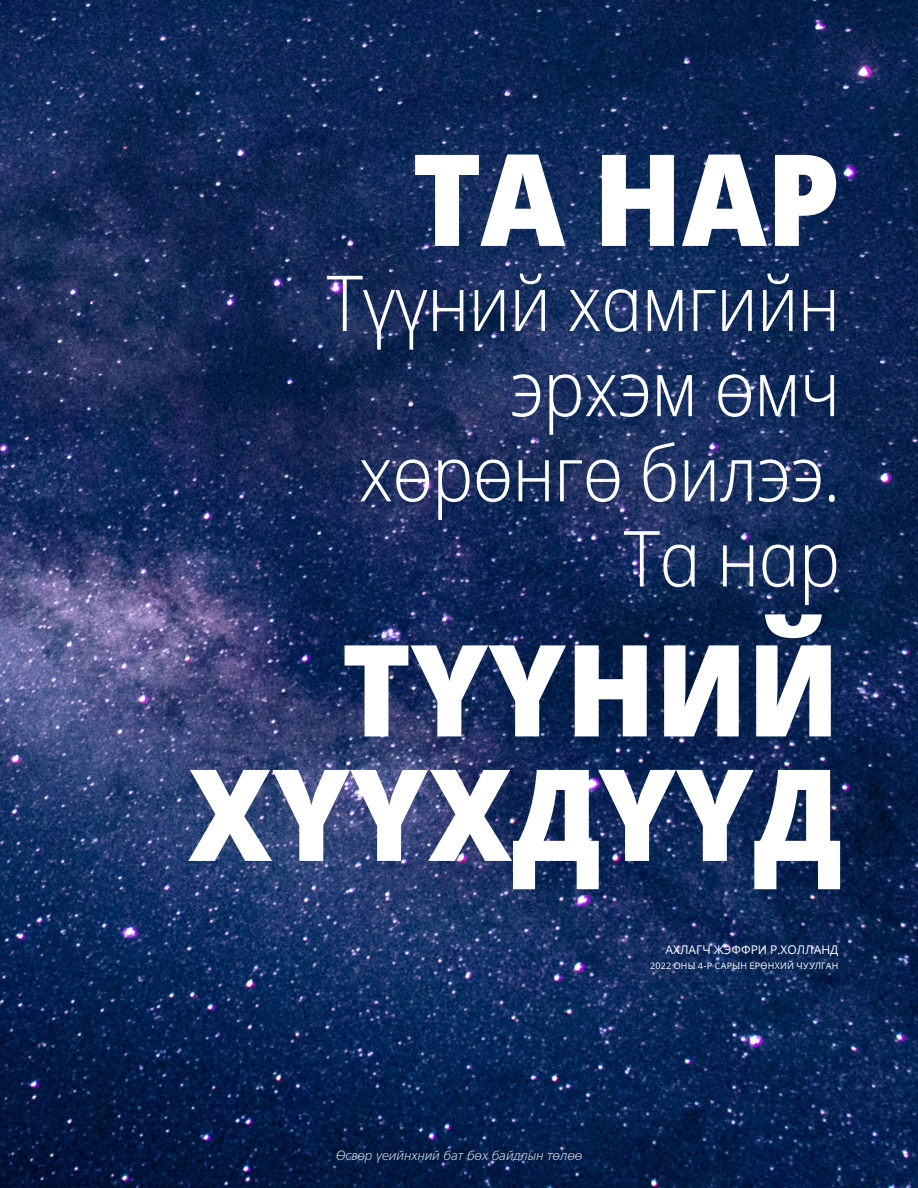
<style>
.page{position:relative;width:918px;height:1188px;background:#fff}
.page>*{position:absolute;margin:0;border:0;box-sizing:border-box;transform-origin:0 0}
.Pull_Quote_Holland{font:800 127.5px "Dots Solid Condlds Lat";letter-spacing:-.01em;color:#fff}
.Pull_Quote_Holland-2{font:300 77.4px "Dots Solid Condlds Lat";letter-spacing:-.01em;color:#fff}
.t1{font:italic 300 13.5px "Frutigerlds Lat";color:#fff}
.Citation_right_white{font:12px "Dots Solidlds Lat";color:#fff}
.GC_white_right{font:9px "Dots Solidlds Lat";letter-spacing:.02em;color:#fff}
</style>
<div class="page">
<img style="left:0;top:0;width:918px;height:1188px">
<p class="Pull_Quote_Holland" style="left:412px;top:102px;width:429px">ТА НАР</p>
<p class="Pull_Quote_Holland-2" style="left:326px;top:247px;width:515px">Түүний хамгийн</p>
<p class="Pull_Quote_Holland-2" style="left:510px;top:332px;width:332px">эрхэм өмч</p>
<p class="Pull_Quote_Holland-2" style="left:358px;top:417px;width:483px">хөрөнгө билээ.</p>
<p class="Pull_Quote_Holland-2" style="left:623px;top:502px;width:218px">Та нар</p>
<p class="Pull_Quote_Holland" style="left:342px;top:592px;width:500px">ТҮҮНИЙ</p>
<p class="Pull_Quote_Holland" style="left:187px;top:717px;width:654px">ХҮҮХДҮҮД</p>
<p class="Citation_right_white" style="left:666px;top:941px;width:174px">АХЛАГЧ ЖЭФФРИ Р.ХОЛЛАНД</p>
<p class="GC_white_right" style="left:650px;top:959px;width:190px">2022 ОНЫ 4-Р САРЫН ЕРӨНХИЙ ЧУУЛГАН</p>
<p class="t1" style="left:336px;top:1145px;width:248px">Өсвөр үеийнхний бат бөх байдлын төлөө</p>
</div>
